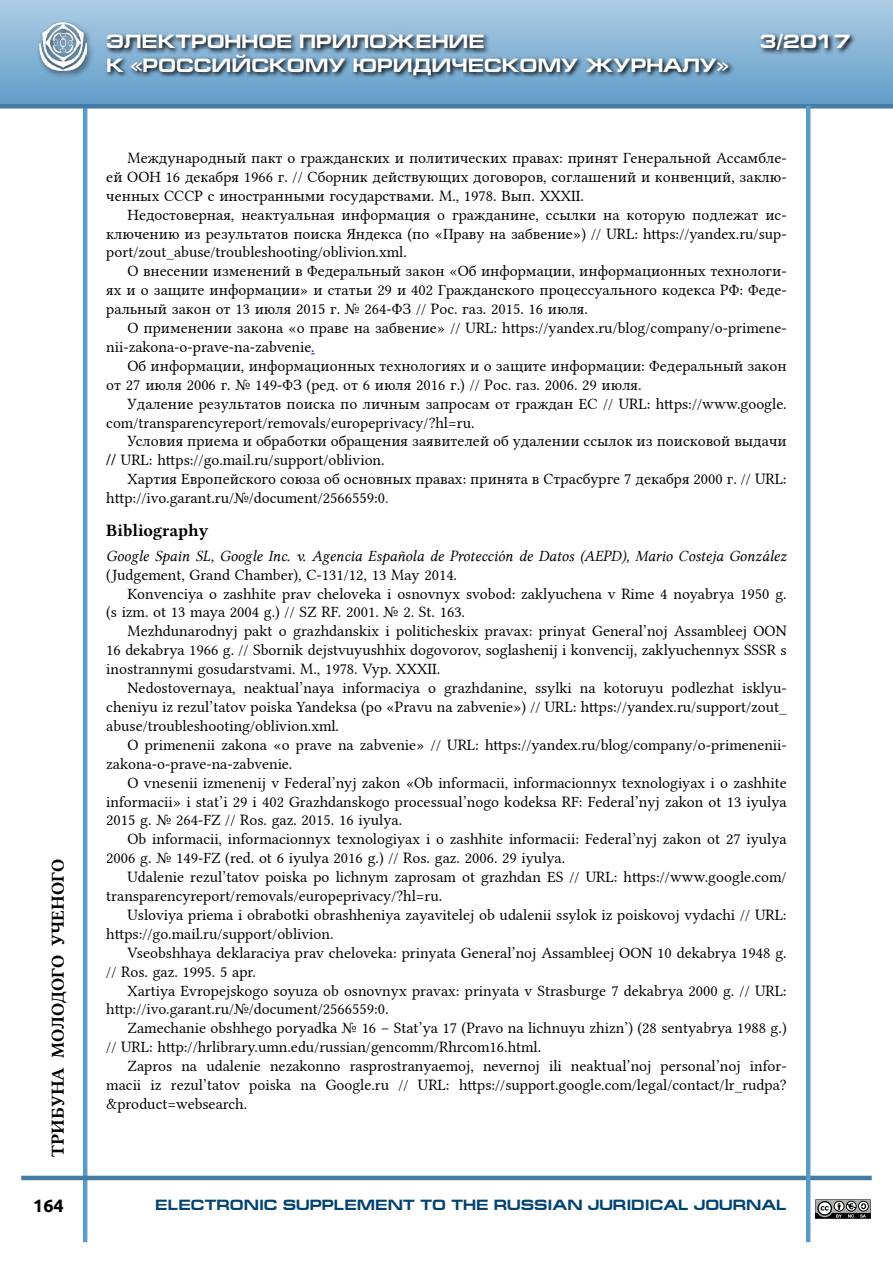
<style>
.page{position:relative;width:893px;height:1263px;background:#fff}
.page>*{position:absolute;margin:0;border:0;box-sizing:border-box;transform-origin:0 0}
.t1{font:700 19.5px "Europe Ext";color:#fff}
.t2{font:18px "Lin Libertine B";color:#000}
.t3{font:700 18px "Ubuntu";color:#000}
.t4{font:17.25px "Lin Libertine B";color:#000}
.t5{font:15.75px/18.9px "Lin Libertine";color:#000}
.t6{font:15.75px "Lin Libertine I";color:#000}
.t7{font:700 15px "Europe Ext";color:#004371}
.s1{color:#00f}
.s2{font-family:"Lin Libertine B"}
</style>
<div class="page">
<div style="left:0;top:0;width:893px;height:106px;background:linear-gradient(to bottom,#aecce4,#619dc9)"></div>
<hr style="left:83px;top:106px;width:4px;height:1136px;background:#589cca">
<hr style="left:21px;top:1176px;width:851px;height:4px;background:#467ba2">
<div style="left:0;top:104px;width:893px;height:5px;background:#467ba2"></div>
<div style="left:35px;top:19px;width:60px;height:60px;background:#000;opacity:.63"></div>
<img style="left:39px;top:23px;width:48px;height:47px">
<svg style="left:105px;top:31px;width:751px;height:50px"></svg>
<hr style="left:806px;top:106px;width:4px;height:1136px;background:#589cca">
<svg style="left:815px;top:1199px;width:56px;height:20px"></svg>
<p class="t2" style="left:46px;top:1157px;width:299px;rotate:-90deg">ТРИБУНА МОЛОДОГО УЧЕНОГО</p>
<p class="t3" style="left:33px;top:1195px;width:32px">164</p>
<p class="t1" style="left:106px;top:31px;width:380px">ЭЛЕКТРОННОЕ ПРИЛОЖЕНИЕ</p>
<p class="t1" style="left:759px;top:31px;width:92px">3/2017</p>
<p class="t1" style="left:106px;top:54px;width:624px">К «РОССИЙСКОМУ ЮРИДИЧЕСКОМУ ЖУРНАЛУ»</p>
<p class="t5" style="left:106px;top:147px;width:682px;text-align:justify;text-indent:21px">Международный пакт о гражданских и политических правах: принят Генеральной Ассамбле&shy;ей ООН 16 декабря 1966 г. // Сборник действующих договоров, соглашений и конвенций, заклю&shy;ченных СССР с иностранными государствами. М., 1978. Вып. XXXII.</p>
<p class="t5" style="left:106px;top:203px;width:682px;text-align:justify;text-indent:21px">Недостоверная, неактуальная информация о гражданине, ссылки на которую подлежат ис&shy;ключению из результатов поиска Яндекса (по «Праву на забвение») // URL: https://yandex.ru/sup&shy;port/zout_abuse/troubleshooting/oblivion.xml.</p>
<p class="t5" style="left:106px;top:260px;width:682px;text-align:justify;text-indent:21px">О внесении изменений в Федеральный закон «Об информации, информационных технологи&shy;ях и о защите информации» и статьи 29 и 402 Гражданского процессуального кодекса РФ: Феде&shy;ральный закон от 13 июля 2015 г. № 264-ФЗ // Рос. газ. 2015. 16 июля.</p>
<p class="t5" style="left:106px;top:317px;width:682px;text-indent:21px">О применении закона «о праве на забвение» // URL: https://yandex.ru/blog/company/o-primene&shy;nii-zakona-o-prave-na-zabvenie<span class="s1">.</span></p>
<p class="t5" style="left:106px;top:355px;width:682px;text-indent:21px">Об информации, информационных технологиях и о защите информации: Федеральный закон от 27 июля 2006 г. № 149-ФЗ (ред. от 6 июля 2016 г.) // Рос. газ. 2006. 29 июля.</p>
<p class="t5" style="left:106px;top:392px;width:682px;text-indent:21px">Удаление результатов поиска по личным запросам от граждан ЕС // URL: https://www.google. com/transparencyreport/removals/europeprivacy/?hl=ru.</p>
<p class="t5" style="left:106px;top:430px;width:682px;text-indent:21px">Условия приема и обработки обращения заявителей об удалении ссылок из поисковой выдачи <span class="s2">//</span> URL: https://go.mail.ru/support/oblivion.</p>
<p class="t5" style="left:106px;top:468px;width:682px;text-indent:21px">Хартия Европейского союза об основных правах: принята в Страсбурге 7 декабря 2000 г. // URL: http://ivo.garant.ru/№/document/2566559:0<span class="s1">.</span></p>
<p class="t4" style="left:106px;top:518px;width:104px">Bibliography</p>
<p class="t6" style="left:106px;top:547px;width:682px">Google Spain SL, Google Inc. v. Agencia Española de Protección de Datos (AEPD), Mario Costeja González</p>
<p class="t5" style="left:106px;top:563px;width:352px">(Judgement, Grand Chamber), C-131/12, 13 May 2014.</p>
<p class="t5" style="left:128px;top:582px;width:661px">Konvenciya o zashhite prav cheloveka i osnovnyx svobod: zaklyuchena v Rime 4 noyabrya 1950 g.</p>
<p class="t5" style="left:106px;top:601px;width:360px">(s izm. ot 13 maya 2004 g.) // SZ RF. 2001. № 2. St. 163.</p>
<p class="t5" style="left:128px;top:620px;width:661px">Mezhdunarodnyj pakt o grazhdanskix i politicheskix pravax: prinyat General’noj Assambleej OON</p>
<p class="t5" style="left:106px;top:639px;width:682px">16 dekabrya 1966 g. // Sbornik dejstvuyushhix dogovorov, soglashenij i konvencij, zaklyuchennyx SSSR s</p>
<p class="t5" style="left:106px;top:658px;width:335px">inostrannymi gosudarstvami. M., 1978. Vyp. XXXII.</p>
<p class="t5" style="left:128px;top:677px;width:659px">Nedostovernaya, neaktual’naya informaciya o grazhdanine, ssylki na kotoruyu podlezhat isklyu-</p>
<p class="t5" style="left:106px;top:696px;width:682px">cheniyu iz rezul’tatov poiska Yandeksa (po «Pravu na zabvenie») // URL: https://yandex.ru/support/zout_</p>
<p class="t5" style="left:106px;top:715px;width:234px">abuse/troubleshooting/oblivion.xml.</p>
<p class="t5" style="left:128px;top:733px;width:661px">O primenenii zakona «o prave na zabvenie» // URL: https://yandex.ru/blog/company/o-primenenii-</p>
<p class="t5" style="left:106px;top:752px;width:187px">zakona-o-prave-na-zabvenie.</p>
<p class="t5" style="left:128px;top:771px;width:661px">O vnesenii izmenenij v Federal’nyj zakon «Ob informacii, informacionnyx texnologiyax i o zashhite</p>
<p class="t5" style="left:106px;top:790px;width:682px">informacii» i stat’i 29 i 402 Grazhdanskogo processual’nogo kodeksa RF: Federal’nyj zakon ot 13 iyulya</p>
<p class="t5" style="left:106px;top:809px;width:297px">2015 g. № 264-FZ // Ros. gaz. 2015. 16 iyulya.</p>
<p class="t5" style="left:128px;top:828px;width:661px">Ob informacii, informacionnyx texnologiyax i o zashhite informacii: Federal’nyj zakon ot 27 iyulya</p>
<p class="t5" style="left:106px;top:847px;width:460px">2006 g. № 149-FZ (red. ot 6 iyulya 2016 g.) // Ros. gaz. 2006. 29 iyulya.</p>
<p class="t5" style="left:128px;top:866px;width:661px">Udalenie rezul’tatov poiska po lichnym zaprosam ot grazhdan ES // URL: https://www.google.com/</p>
<p class="t5" style="left:106px;top:885px;width:337px">transparencyreport/removals/europeprivacy/?hl=ru.</p>
<p class="t5" style="left:128px;top:904px;width:661px">Usloviya priema i obrabotki obrashheniya zayavitelej ob udalenii ssylok iz poiskovoj vydachi // URL:</p>
<p class="t5" style="left:106px;top:922px;width:229px">https://go.mail.ru/support/oblivion.</p>
<p class="t5" style="left:128px;top:941px;width:661px">Vseobshhaya deklaraciya prav cheloveka: prinyata General’noj Assambleej OON 10 dekabrya 1948 g.</p>
<p class="t5" style="left:106px;top:960px;width:151px">// Ros. gaz. 1995. 5 apr.</p>
<p class="t5" style="left:128px;top:979px;width:661px">Xartiya Evropejskogo soyuza ob osnovnyx pravax: prinyata v Strasburge 7 dekabrya 2000 g. // URL:</p>
<p class="t5" style="left:106px;top:998px;width:284px">http://ivo.garant.ru/№/document/2566559:0.</p>
<p class="t5" style="left:128px;top:1017px;width:661px">Zamechanie obshhego poryadka № 16 – Stat’ya 17 (Pravo na lichnuyu zhizn’) (28 sentyabrya 1988 g.)</p>
<p class="t5" style="left:106px;top:1036px;width:436px">// URL: http://hrlibrary.umn.edu/russian/gencomm/Rhrcom16.html.</p>
<p class="t5" style="left:128px;top:1055px;width:661px">Zapros na udalenie nezakonno rasprostranyaemoj, nevernoj ili neaktual’noj personal’noj infor-</p>
<p class="t5" style="left:106px;top:1074px;width:682px">macii iz rezul’tatov poiska na Google.ru // URL: https://support.google.com/legal/contact/lr_rudpa?</p>
<p class="t5" style="left:106px;top:1093px;width:142px">&amp;product=websearch.</p>
<p class="t7" style="left:155px;top:1196px;width:633px">ELECTRONIC SUPPLEMENT TO THE RUSSIAN JURIDICAL JOURNAL</p>
</div>
